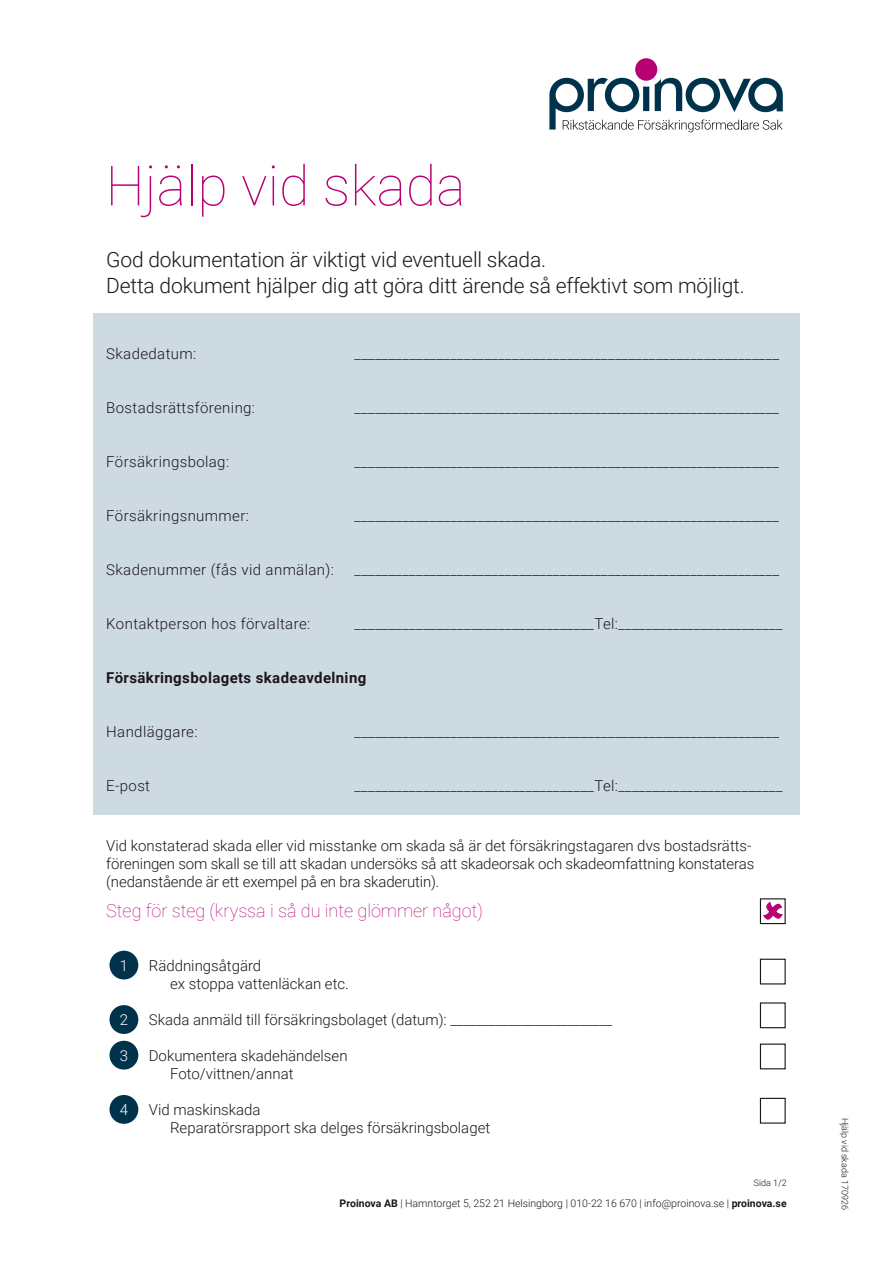
<style>
.page{position:relative;width:893px;height:1263px;background:#fff}
.page>*{position:absolute;margin:0;border:0;box-sizing:border-box;transform-origin:0 0}
.t1{font:100 55.5px "Roboto";color:#b70073}
.t2{font:300 21px/25.2px "Roboto";letter-spacing:-.01em;color:#1a171c}
.t3{font:100 18px "Roboto";color:#b70073}
.t4{font:300 15px/18px "Roboto";color:#1a171c}
.t5{font:300 15px "Roboto";letter-spacing:.025em;color:#1a171c}
.t6{font:700 15px "Roboto";letter-spacing:.025em;color:#1a171c}
.t7{font:300 15px "Roboto";color:#fff}
.t8{font:300 10.5px "Roboto";color:#1a171c}
.t9{font:300 9px "Roboto";color:#1a171c}
.s1{font-weight:700}
</style>
<div class="page">
<div style="left:109px;top:1041px;width:29px;height:28px;background:#00334b;border-radius:50%"></div>
<div style="left:109px;top:1005px;width:29px;height:29px;background:#00334b;border-radius:50%"></div>
<div style="left:109px;top:1095px;width:29px;height:29px;background:#00334b;border-radius:50%"></div>
<div style="left:109px;top:951px;width:29px;height:28px;background:#00334b;border-radius:50%"></div>
<div style="left:760px;top:1043px;width:26px;height:26px;border:1px solid #1a171c"></div>
<div style="left:760px;top:1002px;width:26px;height:26px;border:1px solid #1a171c"></div>
<div style="left:760px;top:1098px;width:26px;height:26px;border:1px solid #1a171c"></div>
<div style="left:760px;top:959px;width:26px;height:25px;border:1px solid #1a171c"></div>
<div style="left:760px;top:898px;width:26px;height:26px;border:1px solid #1a171c"></div>
<div style="left:93px;top:314px;width:707px;height:501px;background:#cedae2"></div>
<svg style="left:549px;top:78px;width:234px;height:54px"></svg>
<div style="left:635px;top:58px;width:22px;height:23px;background:#b70073;border-radius:50%"></div>
<svg style="left:761px;top:900px;width:22px;height:20px"></svg>
<h1 class="t1" style="left:106px;top:147px;width:361px">Hjälp vid skada</h1>
<h2 class="t2" style="left:106px;top:247px;width:640px">God dokumentation är viktigt vid eventuell skada.<br>Detta dokument hjälper dig att göra ditt ärende så effektivt som möjligt.</h2>
<p class="t5" style="left:106px;top:343px;width:91px">Skadedatum:</p>
<p class="t4" style="left:354px;top:344px;width:426px">______________________________________________________________</p>
<p class="t5" style="left:106px;top:397px;width:150px">Bostadsrättsförening:</p>
<p class="t4" style="left:354px;top:398px;width:426px">______________________________________________________________</p>
<p class="t5" style="left:106px;top:451px;width:124px">Försäkringsbolag:</p>
<p class="t4" style="left:354px;top:452px;width:426px">______________________________________________________________</p>
<p class="t5" style="left:106px;top:505px;width:144px">Försäkringsnummer:</p>
<p class="t4" style="left:354px;top:506px;width:426px">______________________________________________________________</p>
<p class="t5" style="left:106px;top:559px;width:229px">Skadenummer (fås vid anmälan):</p>
<p class="t4" style="left:354px;top:560px;width:426px">______________________________________________________________</p>
<p class="t5" style="left:106px;top:613px;width:205px">Kontaktperson hos förvaltare:</p>
<p class="t4" style="left:354px;top:614px;width:430px">___________________________________Tel:________________________</p>
<p class="t6" style="left:106px;top:667px;width:262px">Försäkringsbolagets skadeavdelning</p>
<p class="t5" style="left:106px;top:721px;width:93px">Handläggare:</p>
<p class="t4" style="left:354px;top:722px;width:426px">______________________________________________________________</p>
<p class="t4" style="left:106px;top:776px;width:45px">E-post</p>
<p class="t4" style="left:354px;top:776px;width:430px">___________________________________Tel:________________________</p>
<p class="t4" style="left:106px;top:836px;width:649px">Vid konstaterad skada eller vid misstanke om skada så är det försäkringstagaren dvs bostadsrätts&shy;föreningen som skall se till att skadan undersöks så att skadeorsak och skadeomfattning konstateras (nedanstående är ett exempel på en bra skaderutin).</p>
<p class="t3" style="left:106px;top:898px;width:378px">Steg för steg (kryssa i så du inte glömmer något)</p>
<p class="t7" style="left:120px;top:955px;width:10px">1</p>
<p class="t4" style="left:170px;top:956px;width:180px;text-indent:-21px">Räddningsåtgärd<br>ex stoppa vattenläckan etc.</p>
<p class="t7" style="left:120px;top:1009px;width:10px">2</p>
<p class="t4" style="left:149px;top:1010px;width:465px">Skada anmäld till försäkringsbolaget (datum): _________________________</p>
<p class="t7" style="left:120px;top:1045px;width:10px">3</p>
<p class="t4" style="left:170px;top:1046px;width:179px;text-indent:-21px">Dokumentera skadehändelsen<br>Foto/vittnen/annat</p>
<p class="t7" style="left:120px;top:1099px;width:10px">4</p>
<p class="t4" style="left:170px;top:1100px;width:322px;text-indent:-21px">Vid maskinskada<br>Reparatörsrapport ska delges försäkringsbolaget</p>
<p class="t9" style="left:754px;top:1176px;width:34px">Sida 1/2</p>
<p class="t8" style="left:340px;top:1196px;width:448px"><span class="s1">Proinova AB</span> | Hamntorget 5, 252 21 Helsingborg | 010-22 16 670 | info@proinova.se | <span class="s1">proinova.se</span></p>
<p class="t9" style="left:851px;top:1118px;width:93px;rotate:90deg">Hjälp vid skada 170926</p>
</div>
